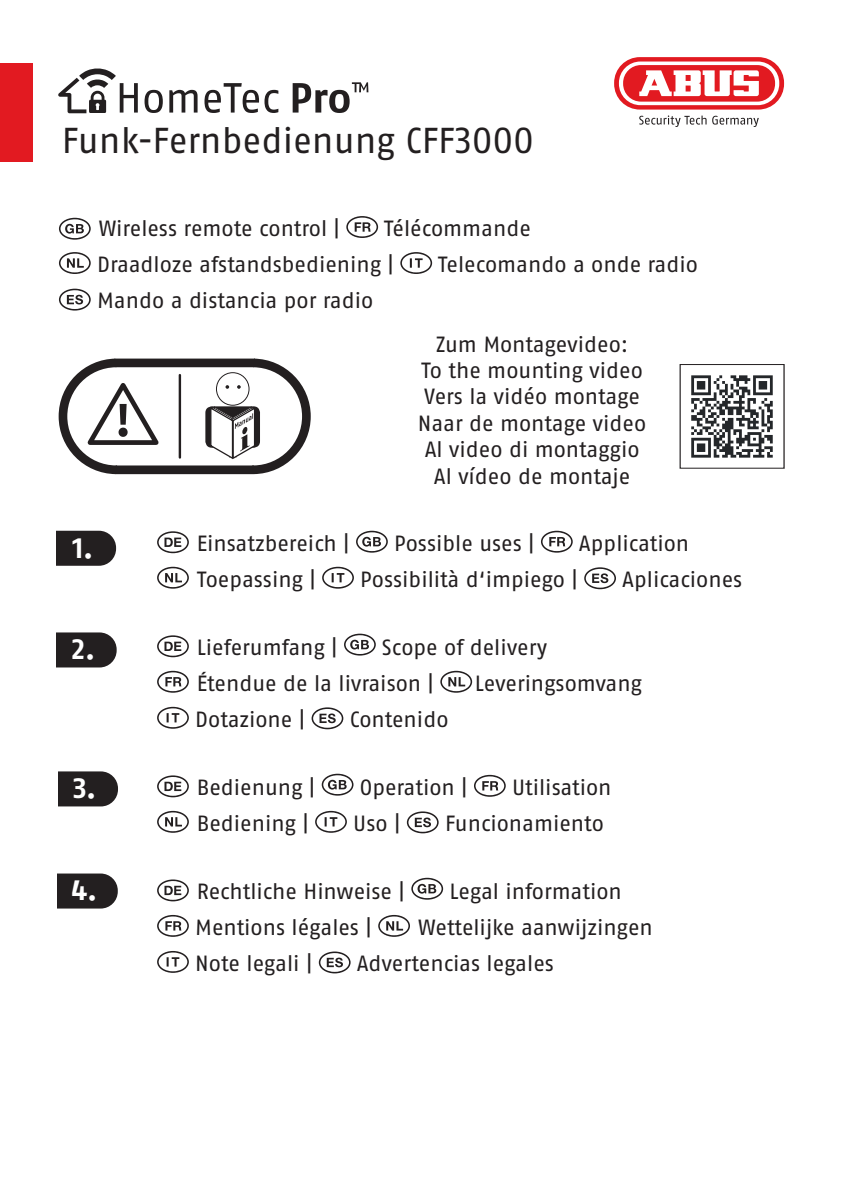
<style>
.page{position:relative;width:842px;height:1191px;background:#fff}
.page>*{position:absolute;margin:0;border:0;box-sizing:border-box;transform-origin:0 0}
.t1{font:36px "ABUS Fago Pro";letter-spacing:-.005em;color:#231f20}
.t2{font:700 28px "ABUS Fago Pro";color:#fff}
.t3{font:22px/26.4px "ABUS Fago Pro";letter-spacing:-.005em;color:#231f20}
</style>
<div class="page">
<div style="left:614px;top:57px;width:169px;height:53px;background:#e21a21;border-radius:26px"></div>
<div style="left:618px;top:61px;width:161px;height:44px;background:#fff;border-radius:21px"></div>
<div style="left:623px;top:65px;width:151px;height:37px;background:#e21a21;border-radius:18px"></div>
<svg style="left:639px;top:70px;width:119px;height:26px"></svg>
<svg style="left:639px;top:115px;width:67px;height:12px"></svg>
<svg style="left:712px;top:116px;width:46px;height:11px"></svg>
<svg style="left:144px;top:90px;width:19px;height:23px"></svg>
<svg style="left:169px;top:90px;width:28px;height:23px"></svg>
<svg style="left:204px;top:83px;width:74px;height:30px"></svg>
<svg style="left:292px;top:82px;width:76px;height:31px"></svg>
<svg style="left:58px;top:68px;width:80px;height:45px"></svg>
<svg style="left:58px;top:358px;width:253px;height:117px"></svg>
<div style="left:0;top:63px;width:32px;height:98px;background:#e21a21"></div>
<svg style="left:59px;top:218px;width:32px;height:22px"></svg>
<svg style="left:346px;top:216px;width:32px;height:22px"></svg>
<svg style="left:59px;top:252px;width:32px;height:22px"></svg>
<svg style="left:400px;top:252px;width:32px;height:22px"></svg>
<svg style="left:59px;top:289px;width:32px;height:21px"></svg>
<svg style="left:157px;top:531px;width:32px;height:22px"></svg>
<svg style="left:356px;top:530px;width:32px;height:22px"></svg>
<svg style="left:541px;top:530px;width:31px;height:22px"></svg>
<svg style="left:157px;top:566px;width:32px;height:22px"></svg>
<svg style="left:322px;top:566px;width:32px;height:22px"></svg>
<svg style="left:584px;top:567px;width:32px;height:22px"></svg>
<svg style="left:157px;top:635px;width:32px;height:22px"></svg>
<svg style="left:344px;top:633px;width:32px;height:22px"></svg>
<svg style="left:157px;top:670px;width:32px;height:22px"></svg>
<svg style="left:440px;top:670px;width:32px;height:22px"></svg>
<svg style="left:157px;top:706px;width:32px;height:22px"></svg>
<svg style="left:311px;top:707px;width:32px;height:22px"></svg>
<svg style="left:157px;top:775px;width:32px;height:22px"></svg>
<svg style="left:321px;top:773px;width:32px;height:22px"></svg>
<svg style="left:474px;top:774px;width:31px;height:22px"></svg>
<svg style="left:157px;top:810px;width:32px;height:22px"></svg>
<svg style="left:315px;top:810px;width:32px;height:22px"></svg>
<svg style="left:407px;top:811px;width:31px;height:22px"></svg>
<svg style="left:157px;top:879px;width:32px;height:22px"></svg>
<svg style="left:411px;top:877px;width:32px;height:22px"></svg>
<svg style="left:157px;top:914px;width:32px;height:22px"></svg>
<svg style="left:378px;top:914px;width:32px;height:22px"></svg>
<svg style="left:157px;top:951px;width:32px;height:21px"></svg>
<svg style="left:319px;top:951px;width:31px;height:22px"></svg>
<svg style="left:56px;top:530px;width:60px;height:35px;background:#332f30"></svg>
<svg style="left:57px;top:632px;width:60px;height:35px;background:#332f30"></svg>
<svg style="left:58px;top:771px;width:60px;height:35px;background:#322e2f"></svg>
<svg style="left:58px;top:873px;width:60px;height:35px;background:#332f30"></svg>
<img style="left:691px;top:375px;width:82px;height:83px">
<div style="left:680px;top:364px;width:103px;height:104px;border:1px solid #231f20"></div>
<h1 class="t1" style="left:62px;top:119px;width:473px">Funk-Fernbedienung CFF3000</h1>
<p class="t3" style="left:99px;top:215px;width:243px">Wireless remote control |</p>
<p class="t3" style="left:97px;top:210px;width:435px;line-height:36px;text-indent:287px">Télécommande<br>Draadloze afstandsbediening |</p>
<p class="t3" style="left:438px;top:251px;width:261px">Telecomando a onde radio</p>
<p class="t3" style="left:97px;top:287px;width:277px">Mando a distancia por radio</p>
<p class="t3" style="left:418px;top:331px;width:230px;text-align:center">Zum Montagevideo:<br>To the mounting video<br>Vers la vidéo montage<br>Naar de montage video<br>Al video di montaggio<br>Al vídeo de montaje</p>
<p class="t2" style="left:72px;top:531px;width:23px">1.</p>
<p class="t3" style="left:197px;top:530px;width:154px">Einsatzbereich |</p>
<p class="t3" style="left:394px;top:530px;width:142px">Possible uses |</p>
<p class="t3" style="left:578px;top:530px;width:112px">Application</p>
<p class="t3" style="left:197px;top:566px;width:120px">Toepassing |</p>
<p class="t3" style="left:360px;top:566px;width:219px">Possibilità d‘impiego |</p>
<p class="t3" style="left:622px;top:566px;width:121px">Aplicaciones</p>
<p class="t2" style="left:71px;top:632px;width:25px">2.</p>
<p class="t3" style="left:197px;top:634px;width:142px">Lieferumfang |</p>
<p class="t3" style="left:197px;top:629px;width:352px;line-height:36px;text-indent:185px">Scope of delivery<br>Étendue de la livraison |</p>
<p class="t3" style="left:474px;top:670px;width:169px">Leveringsomvang</p>
<p class="t3" style="left:195px;top:706px;width:111px">Dotazione |</p>
<p class="t3" style="left:349px;top:706px;width:100px">Contenido</p>
<p class="t2" style="left:73px;top:771px;width:25px">3.</p>
<p class="t3" style="left:197px;top:774px;width:120px">Bedienung |</p>
<p class="t3" style="left:360px;top:774px;width:109px">Operation |</p>
<p class="t3" style="left:512px;top:774px;width:101px">Utilisation</p>
<p class="t3" style="left:197px;top:810px;width:113px">Bediening |</p>
<p class="t3" style="left:353px;top:810px;width:49px">Uso |</p>
<p class="t3" style="left:445px;top:810px;width:160px">Funcionamiento</p>
<p class="t2" style="left:72px;top:873px;width:27px">4.</p>
<p class="t3" style="left:197px;top:878px;width:209px">Rechtliche Hinweise |</p>
<p class="t3" style="left:449px;top:878px;width:174px">Legal information</p>
<p class="t3" style="left:195px;top:914px;width:178px">Mentions légales |</p>
<p class="t3" style="left:418px;top:914px;width:236px">Wettelijke aanwijzingen</p>
<p class="t3" style="left:195px;top:950px;width:119px">Note legali |</p>
<p class="t3" style="left:356px;top:950px;width:198px">Advertencias legales</p>
</div>
